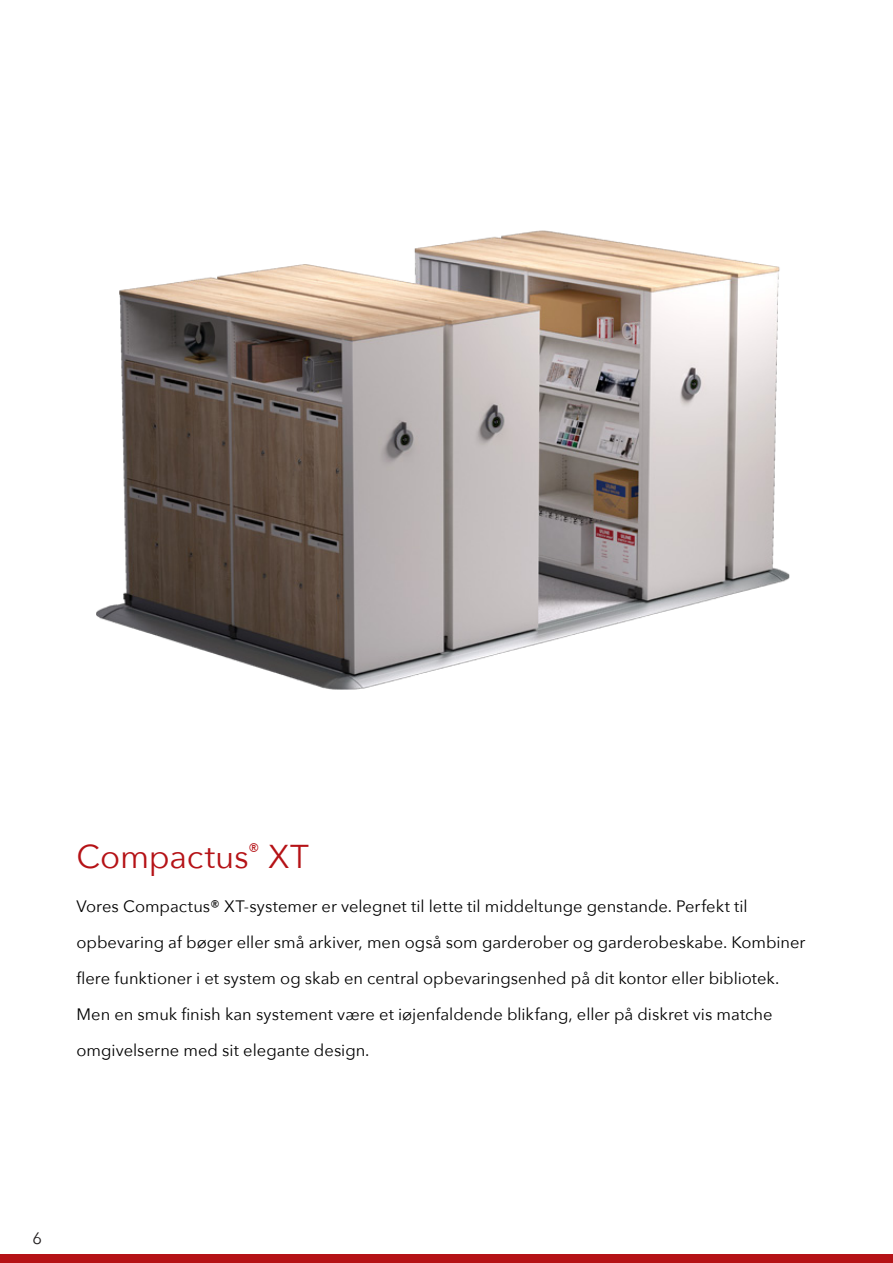
<style>
.page{position:relative;width:893px;height:1263px;background:#fff}
.page>*{position:absolute;margin:0;border:0;box-sizing:border-box;transform-origin:0 0}
.Subheader_RED{font:33px "Avenir Next";letter-spacing:-.005em;color:#b51216}
.BR_COPY_11_22{font:16.5px/36px "Avenir Next";color:#000}
.t1{font:16.5px "Avenir Next";color:#231f20}
</style>
<div class="page">
<div style="left:0;top:1254px;width:893px;height:9px;background:#b51216"></div>
<img style="left:96px;top:230px;width:694px;height:460px">
<p class="Subheader_RED" style="left:77px;top:828px;width:234px">Compactus<sup>®</sup> XT</p>
<p class="BR_COPY_11_22" style="left:77px;top:888px;width:730px">Vores Compactus® XT-systemer er velegnet til lette til middeltunge genstande. Perfekt til opbevaring af bøger eller små arkiver, men også som garderober og garderobeskabe. Kombiner flere funktioner i et system og skab en central opbevaringsenhed på dit kontor eller bibliotek.<br>Men en smuk finish kan systement være et iøjenfaldende blikfang, eller på diskret vis matche omgivelserne med sit elegante design.</p>
<p class="t1" style="left:33px;top:1224px;width:11px">6</p>
</div>
